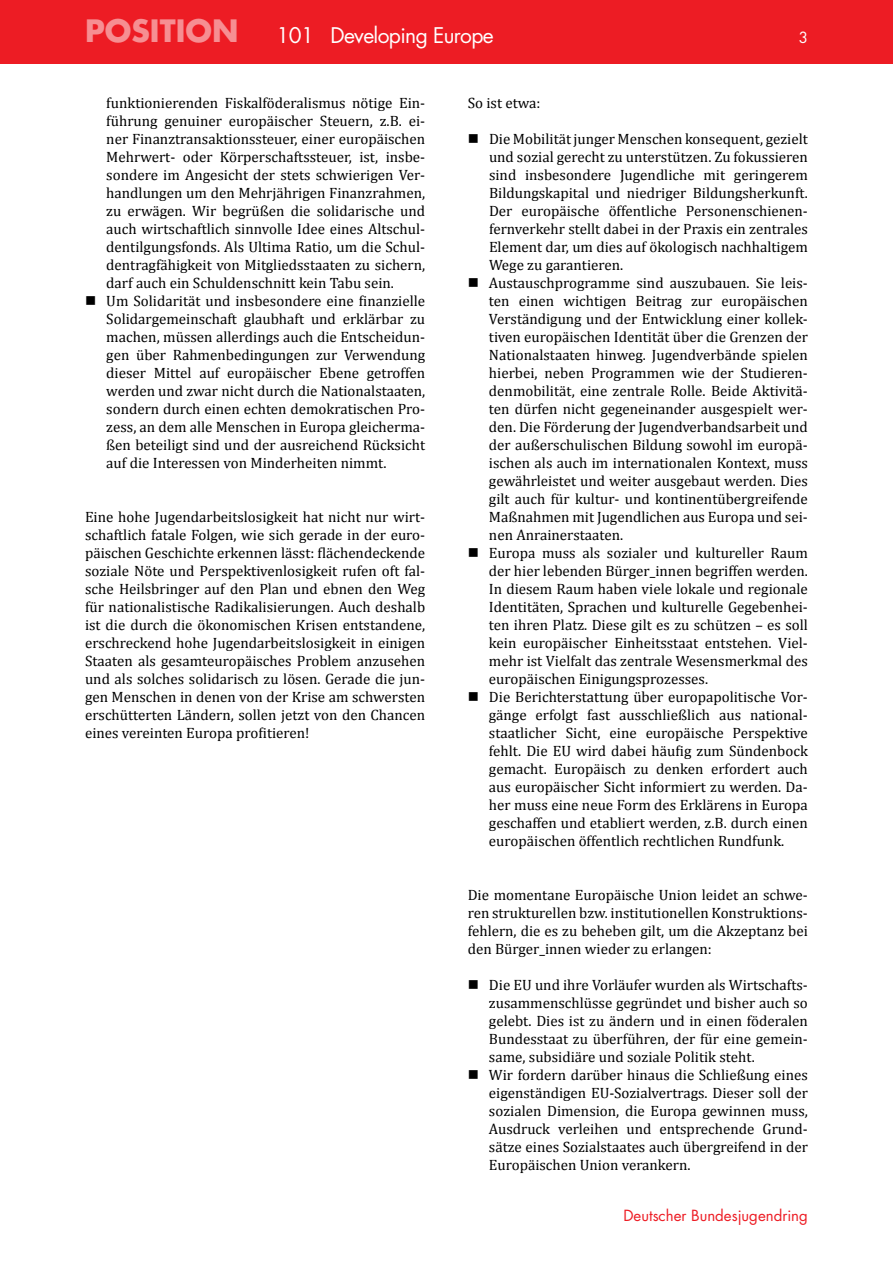
<style>
.page{position:relative;width:893px;height:1263px;background:#fff}
.page>*{position:absolute;margin:0;border:0;box-sizing:border-box;transform-origin:0 0}
.t1{font:700 30px "Futura Std";color:#f68e92}
.t2{font:21px "Futura Std";letter-spacing:-.03em;color:#fff}
.t3{font:15px/18px "Cambria";color:#000;text-align:justify}
.t4{font:15px "Futura Std";color:#ed1c24}
.t5{font:15px "Futura Std";color:#fff}
</style>
<div class="page">
<div style="left:0;top:0;width:893px;height:64px;background:#ed1c24"></div>
<h1 class="t1" style="left:85px;top:11px;width:155px">POSITION</h1>
<h2 class="t2" style="left:276px;top:22px;width:219px">101 Developing Europe</h2>
<p class="t5" style="left:799px;top:28px;width:11px">3</p>
<p class="t3" style="left:106px;top:94px;width:320px">funktionierenden Fiskalföderalismus nötige Ein&shy;führung genuiner europäischer Steuern, z.B. ei&shy;ner Finanztransaktionssteuer, einer europäischen Mehrwert- oder Körperschaftssteuer, ist, insbe&shy;sondere im Angesicht der stets schwierigen Ver&shy;handlungen um den Mehrjährigen Finanzrahmen, zu erwägen. Wir begrüßen die solidarische und auch wirtschaftlich sinnvolle Idee eines Altschul&shy;dentilgungsfonds. Als Ultima Ratio, um die Schul&shy;dentragfähigkeit von Mitgliedsstaaten zu sichern, darf auch ein Schuldenschnitt kein Tabu sein.</p>
<p class="t3" style="left:106px;top:292px;width:320px;text-indent:-21px">■ Um Solidarität und insbesondere eine finanzielle Solidargemeinschaft glaubhaft und erklärbar zu machen, müssen allerdings auch die Entscheidun&shy;gen über Rahmenbedingungen zur Verwendung dieser Mittel auf europäischer Ebene getroffen werden und zwar nicht durch die Nationalstaaten, sondern durch einen echten demokratischen Pro&shy;zess, an dem alle Menschen in Europa gleicherma&shy;ßen beteiligt sind und der ausreichend Rücksicht auf die Interessen von Minderheiten nimmt.</p>
<p class="t3" style="left:85px;top:508px;width:342px">Eine hohe Jugendarbeitslosigkeit hat nicht nur wirt&shy;schaftlich fatale Folgen, wie sich gerade in der euro&shy;päischen Geschichte erkennen lässt: flächendeckende soziale Nöte und Perspektivenlosigkeit rufen oft fal&shy;sche Heilsbringer auf den Plan und ebnen den Weg für nationalistische Radikalisierungen. Auch deshalb ist die durch die ökonomischen Krisen entstandene, erschreckend hohe Jugendarbeitslosigkeit in einigen Staaten als gesamteuropäisches Problem anzusehen und als solches solidarisch zu lösen. Gerade die jun&shy;gen Menschen in denen von der Krise am schwersten erschütterten Ländern, sollen jetzt von den Chancen eines vereinten Europa profitieren!</p>
<p class="t3" style="left:468px;top:94px;width:74px">So ist etwa:</p>
<p class="t3" style="left:489px;top:130px;width:320px;text-indent:-21px">■ Die Mobilität junger Menschen konsequent, gezielt und sozial gerecht zu unterstützen. Zu fokussieren sind insbesondere Jugendliche mit geringerem Bildungskapital und niedriger Bildungsherkunft.<br>Der europäische öffentliche Personenschienen&shy;fernverkehr stellt dabei in der Praxis ein zentrales Element dar, um dies auf ökologisch nachhaltigem Wege zu garantieren.</p>
<p class="t3" style="left:489px;top:274px;width:320px;text-indent:-21px">■ Austauschprogramme sind auszubauen. Sie leis&shy;ten einen wichtigen Beitrag zur europäischen Verständigung und der Entwicklung einer kollek&shy;tiven europäischen Identität über die Grenzen der Nationalstaaten hinweg. Jugendverbände spielen hierbei, neben Programmen wie der Studieren&shy;denmobilität, eine zentrale Rolle. Beide Aktivitä&shy;ten dürfen nicht gegeneinander ausgespielt wer&shy;den. Die Förderung der Jugendverbandsarbeit und der außerschulischen Bildung sowohl im europä&shy;ischen als auch im internationalen Kontext, muss gewährleistet und weiter ausgebaut werden. Dies gilt auch für kultur- und kontinentübergreifende Maßnahmen mit Jugendlichen aus Europa und sei&shy;nen Anrainerstaaten.</p>
<p class="t3" style="left:489px;top:544px;width:320px;text-indent:-21px">■ Europa muss als sozialer und kultureller Raum der hier lebenden Bürger_innen begriffen werden.<br>In diesem Raum haben viele lokale und regionale Identitäten, Sprachen und kulturelle Gegebenhei&shy;ten ihren Platz. Diese gilt es zu schützen – es soll kein europäischer Einheitsstaat entstehen. Viel&shy;mehr ist Vielfalt das zentrale Wesensmerkmal des europäischen Einigungsprozesses.</p>
<p class="t3" style="left:489px;top:688px;width:320px;text-indent:-21px">■ Die Berichterstattung über europapolitische Vor&shy;gänge erfolgt fast ausschließlich aus national&shy;staatlicher Sicht, eine europäische Perspektive fehlt. Die EU wird dabei häufig zum Sündenbock gemacht. Europäisch zu denken erfordert auch aus europäischer Sicht informiert zu werden. Da&shy;her muss eine neue Form des Erklärens in Europa geschaffen und etabliert werden, z.B. durch einen europäischen öffentlich rechtlichen Rundfunk.</p>
<p class="t3" style="left:468px;top:886px;width:342px">Die momentane Europäische Union leidet an schwe&shy;ren strukturellen bzw. institutionellen Konstruktions&shy;fehlern, die es zu beheben gilt, um die Akzeptanz bei den Bürger_innen wieder zu erlangen:</p>
<p class="t3" style="left:489px;top:976px;width:320px;text-indent:-21px">■ Die EU und ihre Vorläufer wurden als Wirtschafts&shy;zusammenschlüsse gegründet und bisher auch so gelebt. Dies ist zu ändern und in einen föderalen Bundesstaat zu überführen, der für eine gemein&shy;same, subsidiäre und soziale Politik steht.</p>
<p class="t3" style="left:489px;top:1066px;width:320px;text-indent:-21px">■ Wir fordern darüber hinaus die Schließung eines eigenständigen EU-Sozialvertrags. Dieser soll der sozialen Dimension, die Europa gewinnen muss, Ausdruck verleihen und entsprechende Grund&shy;sätze eines Sozialstaates auch übergreifend in der Europäischen Union verankern.</p>
<p class="t4" style="left:623px;top:1206px;width:186px">Deutscher Bundesjugendring</p>
</div>
